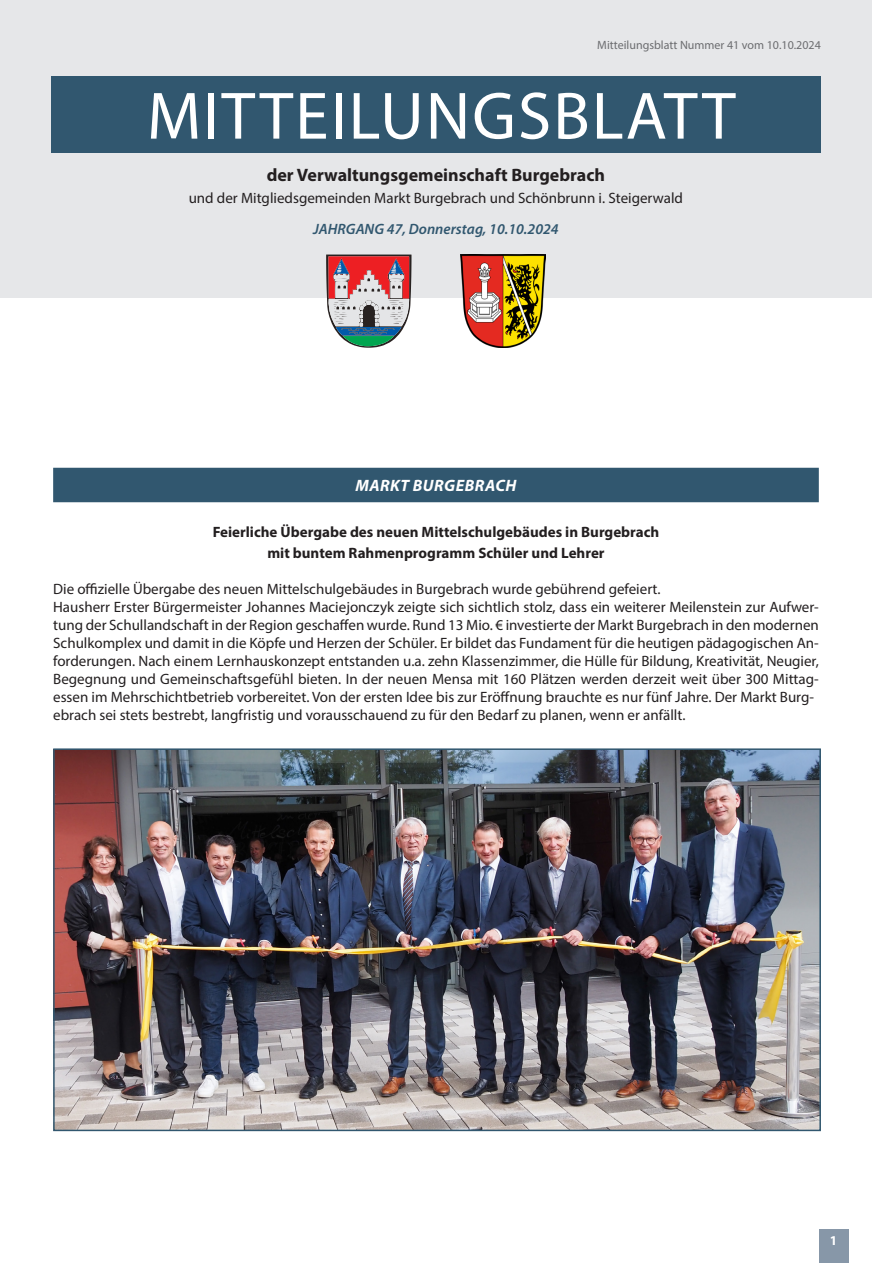
<style>
.page{position:relative;width:872px;height:1263px;background:#fff}
.page>*{position:absolute;margin:0;border:0;box-sizing:border-box;transform-origin:0 0}
.t1{font:67.5px "Myriad Pro";letter-spacing:.03em;color:#fff}
.t2{font:700 18px "Myriad Pro";color:#231f20}
.Rubrik{font:italic 700 16.5px "Myriad Pro";letter-spacing:.03em;color:#fff}
.Fließtext{font:15px/18px "Myriad Pro";color:#231f20;text-align:justify}
.Fließtext-2{font:700 15px "Myriad Pro";color:#231f20}
.Fließtext-3{font:italic 600 15px "Myriad Pro";color:#31576f}
.t3{font:700 13.5px "Myriad Pro";color:#fff}
.Fließtext-4{font:12px "Myriad Pro";color:#6c6d70}
</style>
<div class="page">
<div style="left:0;top:0;width:872px;height:298px;background:#e6e7e9"></div>
<svg style="left:326px;top:254px;width:85px;height:94px"></svg>
<img style="left:460px;top:254px;width:86px;height:94px">
<div style="left:51px;top:77px;width:770px;height:76px;background:#31576f"></div>
<div style="left:53px;top:468px;width:766px;height:34px;background:#31576f"></div>
<img style="left:56px;top:751px;width:762px;height:377px">
<div style="left:53px;top:748px;width:768px;height:383px;border:2px solid #31576f"></div>
<div style="left:819px;top:1229px;width:29px;height:34px;background:#8797a8"></div>
<p class="Fließtext-4" style="left:597px;top:38px;width:225px">Mitteilungsblatt Nummer 41 vom 10.10.2024</p>
<h1 class="t1" style="left:147px;top:74px;width:590px">MITTEILUNGSBLATT</h1>
<p class="t2" style="left:267px;top:163px;width:340px">der Verwaltungsgemeinschaft Burgebrach</p>
<p class="Fließtext" style="left:189px;top:189px;width:496px">und der Mitgliedsgemeinden Markt Burgebrach und Schönbrunn i. Steigerwald</p>
<p class="Fließtext-3" style="left:313px;top:220px;width:247px">JAHRGANG 47, Donnerstag, 10.10.2024</p>
<p class="Rubrik" style="left:355px;top:475px;width:162px">MARKT BURGEBRACH</p>
<p class="Fließtext-2" style="left:213px;top:522px;width:448px">Feierliche Übergabe des neuen Mittelschulgebäudes in Burgebrach</p>
<p class="Fließtext-2" style="left:267px;top:543px;width:339px">mit buntem Rahmenprogramm Schüler und Lehrer</p>
<p class="Fließtext" style="left:53px;top:579px;width:609px">Die offizielle Übergabe des neuen Mittelschulgebäudes in Burgebrach wurde gebührend gefeiert.</p>
<p class="Fließtext" style="left:53px;top:597px;width:767px">Hausherr Erster Bürgermeister Johannes Maciejonczyk zeigte sich sichtlich stolz, dass ein weiterer Meilenstein zur Aufwer&shy;tung der Schullandschaft in der Region geschaffen wurde. Rund 13 Mio. € investierte der Markt Burgebrach in den modernen Schulkomplex und damit in die Köpfe und Herzen der Schüler. Er bildet das Fundament für die heutigen pädagogischen An&shy;forderungen. Nach einem Lernhauskonzept entstanden u.a. zehn Klassenzimmer, die Hülle für Bildung, Kreativität, Neugier, Begegnung und Gemeinschaftsgefühl bieten. In der neuen Mensa mit 160 Plätzen werden derzeit weit über 300 Mittag&shy;essen im Mehrschichtbetrieb vorbereitet. Von der ersten Idee bis zur Eröffnung brauchte es nur fünf Jahre. Der Markt Burg-</p>
<p class="Fließtext" style="left:53px;top:705px;width:634px">ebrach sei stets bestrebt, langfristig und vorausschauend zu für den Bedarf zu planen, wenn er anfällt.</p>
<p class="t3" style="left:830px;top:1231px;width:9px">1</p>
</div>
